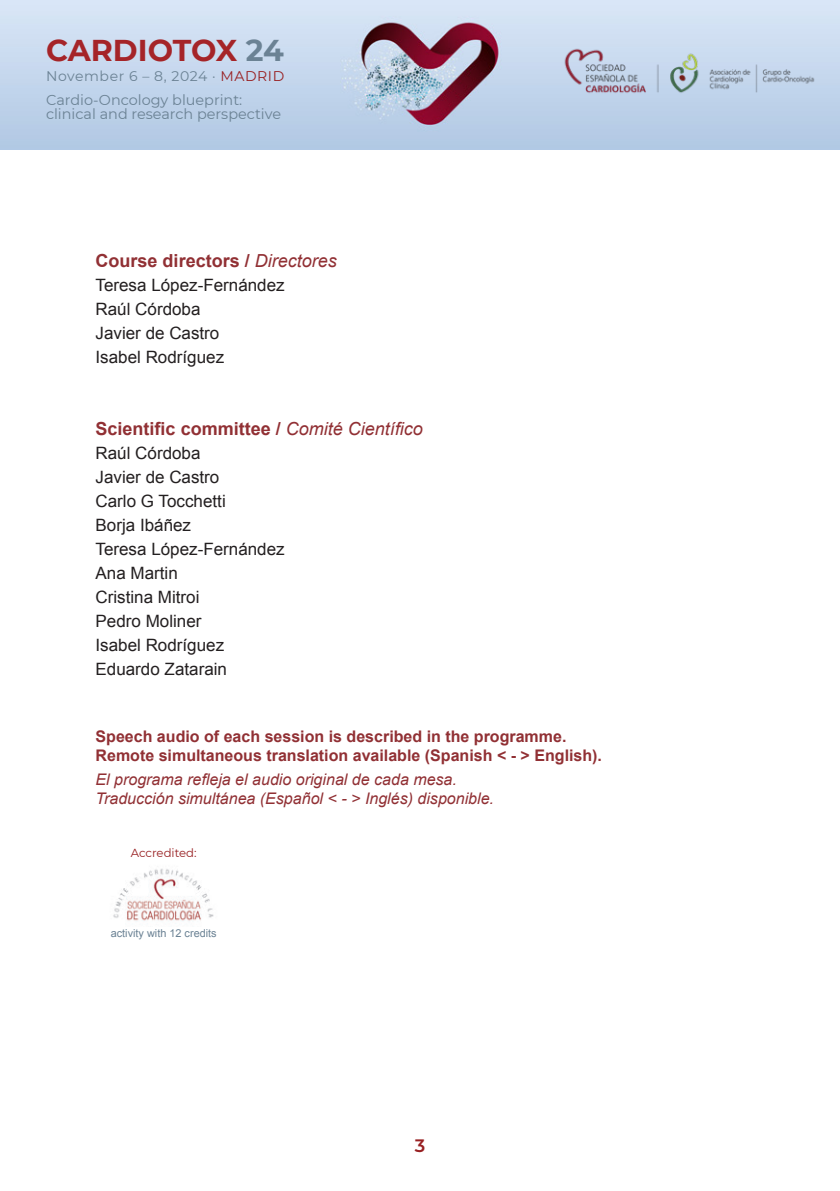
<style>
.page{position:relative;width:840px;height:1191px;background:#fff}
.page>*{position:absolute;margin:0;border:0;box-sizing:border-box;transform-origin:0 0}
.t1{font:700 30px "Montserrat";letter-spacing:-.01em;color:#a52428}
.t2{font:700 18px "Arial";color:#913034}
.t3{font:600 18px "Montserrat";color:#982022}
.t4{font:17px "Arial";color:#231f20}
.t5{font:700 16px "Arial";color:#913034}
.t6{font:italic 16px "Arial";color:#913034}
.t7{font:14.4px/14.4px "Montserrat";color:#6b8294}
.t8{font:14px "Montserrat";letter-spacing:.04em;color:#6b8294}
.t9{font:11.6px "Montserrat";color:#982022}
.t10{font:10.8px "Arial";color:#6b8294}
.s1{color:#6b8294}
.s2{color:#982022}
.s3{font-weight:400;font-style:italic}
</style>
<div class="page">
<img style="left:0;top:0;width:839px;height:149px">
<img style="left:562px;top:47px;width:254px;height:47px">
<img style="left:113px;top:868px;width:101px;height:56px">
<h1 class="t1" style="left:46px;top:29px;width:239px">CARDIOTOX <span class="s1">24</span></h1>
<p class="t8" style="left:46px;top:66px;width:239px">November 6 – 8, 2024 · <span class="s2">MADRID</span></p>
<p class="t7" style="left:46px;top:92px;width:236px">Cardio-Oncology blueprint: clinical and research perspective</p>
<p class="t2" style="left:95px;top:248px;width:243px">Course directors / <span class="s3">Directores</span></p>
<p class="t4" style="left:95px;top:273px;width:190px">Teresa López-Fernández</p>
<p class="t4" style="left:95px;top:297px;width:106px">Raúl Córdoba</p>
<p class="t4" style="left:95px;top:321px;width:125px">Javier de Castro</p>
<p class="t4" style="left:95px;top:345px;width:130px">Isabel Rodríguez</p>
<p class="t2" style="left:95px;top:416px;width:329px">Scientific committee / <span class="s3">Comité Científico</span></p>
<p class="t4" style="left:95px;top:441px;width:106px">Raúl Córdoba</p>
<p class="t4" style="left:95px;top:465px;width:125px">Javier de Castro</p>
<p class="t4" style="left:95px;top:489px;width:132px">Carlo G Tocchetti</p>
<p class="t4" style="left:95px;top:513px;width:97px">Borja Ibáñez</p>
<p class="t4" style="left:95px;top:537px;width:190px">Teresa López-Fernández</p>
<p class="t4" style="left:95px;top:561px;width:84px">Ana Martin</p>
<p class="t4" style="left:95px;top:585px;width:105px">Cristina Mitroi</p>
<p class="t4" style="left:95px;top:609px;width:107px">Pedro Moliner</p>
<p class="t4" style="left:95px;top:633px;width:130px">Isabel Rodríguez</p>
<p class="t4" style="left:95px;top:657px;width:133px">Eduardo Zatarain</p>
<p class="t5" style="left:95px;top:726px;width:472px">Speech audio of each session is described in the programme.</p>
<p class="t5" style="left:95px;top:745px;width:507px">Remote simultaneous translation available (Spanish &lt; - &gt; English).</p>
<p class="t6" style="left:95px;top:769px;width:363px">El programa refleja el audio original de cada mesa.</p>
<p class="t6" style="left:95px;top:788px;width:400px">Traducción simultánea (Español &lt; - &gt; Inglés) disponible.</p>
<p class="t9" style="left:131px;top:845px;width:67px">Accredited:</p>
<p class="t10" style="left:111px;top:926px;width:107px">activity with 12 credits</p>
<p class="t3" style="left:414px;top:1132px;width:12px">3</p>
</div>
